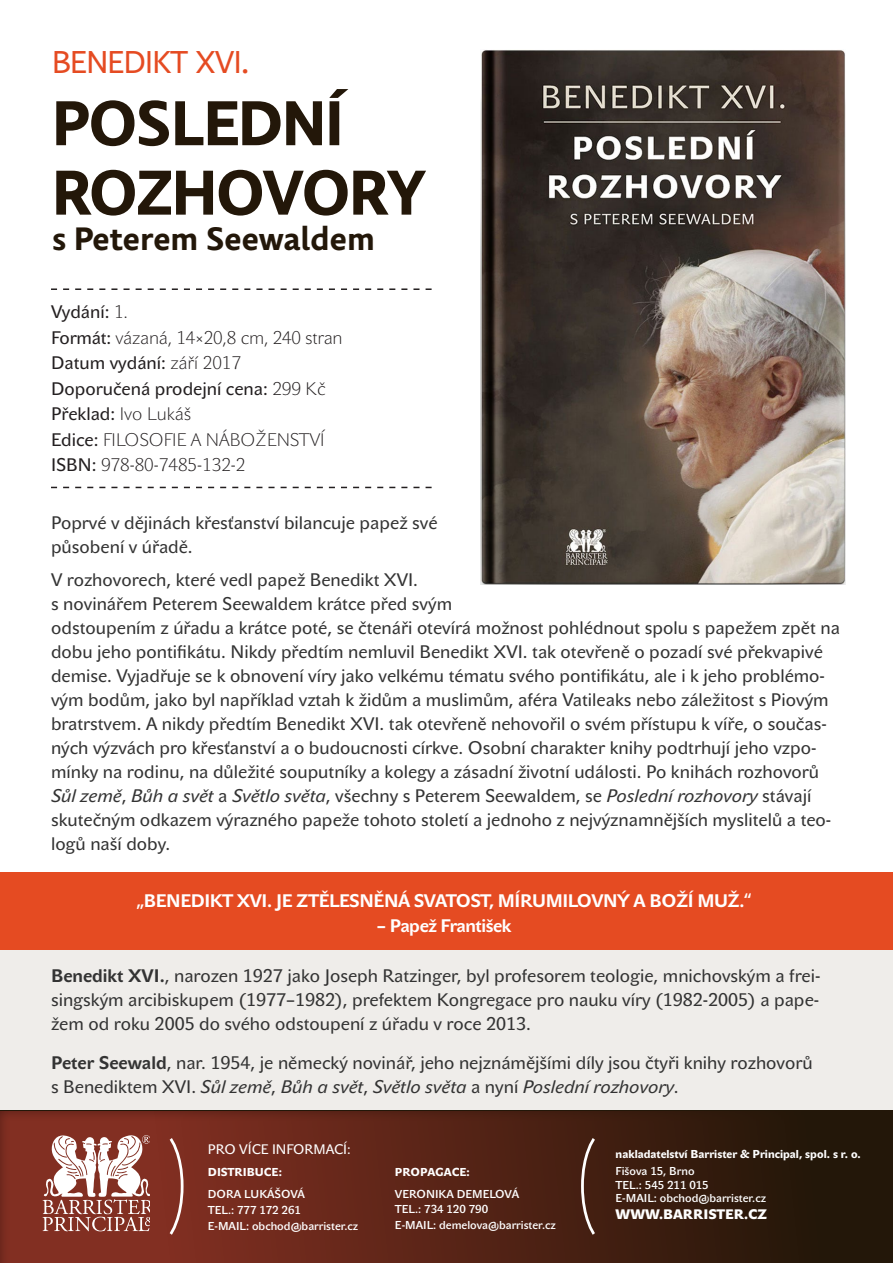
<style>
.page{position:relative;width:893px;height:1263px;background:#fff}
.page>*{position:absolute;margin:0;border:0;box-sizing:border-box;transform-origin:0 0}
.Normální{font:700 63.15px/69.4px "Comenia Sans";color:#231709}
.Normální-2{font:700 32.4px "Comenia Sans";color:#231709}
.Normální-3{font:31.5px "Comenia Sans";color:#e54b22}
.t1{font:18px/24px "John Sans Text Pro";color:#333}
.t2{font:18px "John Sans White Pro";color:#231f20}
.t3{font:700 18px "John Sans White Pro";color:#231f20}
.t4{font:700 18px "John Sans Text Pro";letter-spacing:-.025em;color:#fff}
.t5{font:13.65px "John Sans Text Pro";color:#fff}
.t6{font:13.65px "John Sans Black Pro";color:#fff}
.t7{font:11.4px/13.6px "John Sans Medium Pro";color:#fff}
.t8{font:11.4px "John Sans Heavy Pro";color:#fff}
.s1{font-weight:400}
.s2{font-weight:700}
.s3{font-style:italic}
</style>
<div class="page">
<div style="left:0;top:935px;width:893px;height:202px;background:#efedea"></div>
<div style="left:0;top:872px;width:893px;height:78px;background:#e54b22"></div>
<svg style="left:51px;top:288px;width:381px;height:2px"></svg>
<svg style="left:51px;top:487px;width:381px;height:1px"></svg>
<div style="left:0;top:1105px;width:893px;height:158px;background:#231f20;opacity:.45"></div>
<svg style="left:43px;top:1135px;width:106px;height:96px"></svg>
<svg style="left:168px;top:1136px;width:17px;height:101px;background:#934f44"></svg>
<svg style="left:580px;top:1136px;width:17px;height:101px;background:#614337"></svg>
<img style="left:480px;top:50px;width:365px;height:534px">
<p class="Normální-3" style="left:53px;top:42px;width:198px">BENEDIKT XVI.</p>
<p class="Normální" style="left:53px;top:90px;width:375px">POSLEDNÍ<br>ROZHOVORY</p>
<p class="Normální-2" style="left:53px;top:218px;width:324px">s Peterem Seewaldem</p>
<p class="t3" style="left:51px;top:302px;width:79px">Vydání: <span class="s1">1.</span></p>
<p class="t2" style="left:51px;top:327px;width:293px"><span class="s2">Formát:</span> vázaná, 14×20,8 cm, 240 stran</p>
<p class="t3" style="left:51px;top:353px;width:192px">Datum vydání: <span class="s1">září 2017</span></p>
<p class="t3" style="left:51px;top:378px;width:276px">Doporučená prodejní cena: <span class="s1">299 Kč</span></p>
<p class="t3" style="left:51px;top:404px;width:142px">Překlad: <span class="s1">Ivo Lukáš</span></p>
<p class="t2" style="left:51px;top:429px;width:275px"><span class="s2">Edice:</span> FILOSOFIE A NÁBOŽENSTVÍ</p>
<p class="t2" style="left:51px;top:455px;width:196px"><span class="s2">ISBN:</span> 978-80-7485-132-2</p>
<p class="t1" style="left:51px;top:511px;width:388px">Poprvé v dějinách křesťanství bilancuje papež své působení v úřadě.</p>
<p class="t1" style="left:51px;top:568px;width:790px">V rozhovorech, které vedl papež Benedikt XVI.<br>s novinářem Peterem Seewaldem krátce před svým<br>odstoupením z úřadu a krátce poté, se čtenáři otevírá možnost pohlédnout spolu s papežem zpět na dobu jeho pontifikátu. Nikdy předtím nemluvil Benedikt XVI. tak otevřeně o pozadí své překvapivé demise. Vyjadřuje se k obnovení víry jako velkému tématu svého pontifikátu, ale i k jeho problémo&shy;vým bodům, jako byl například vztah k židům a muslimům, aféra Vatileaks nebo záležitost s Piovým bratrstvem. A nikdy předtím Benedikt XVI. tak otevřeně nehovořil o svém přístupu k víře, o součas&shy;ných výzvách pro křesťanství a o budoucnosti církve. Osobní charakter knihy podtrhují jeho vzpo&shy;mínky na rodinu, na důležité souputníky a kolegy a zásadní životní události. Po knihách rozhovorů <span class="s3">Sůl země</span>, <span class="s3">Bůh a svět</span> a <span class="s3">Světlo světa</span>, všechny s Peterem Seewaldem, se <span class="s3">Poslední rozhovory</span> stávají skutečným odkazem výrazného papeže tohoto století a jednoho z nejvýznamnějších myslitelů a teo&shy;logů naší doby.</p>
<p class="t4" style="left:137px;top:890px;width:617px">„BENEDIKT XVI. JE ZTĚLESNĚNÁ SVATOST, MÍRUMILOVNÝ A BOŽÍ MUŽ.“</p>
<p class="t4" style="left:377px;top:915px;width:136px">– Papež František</p>
<p class="t1" style="left:51px;top:964px;width:771px;text-align:justify"><span class="s2">Benedikt XVI.</span>, narozen 1927 jako Joseph Ratzinger, byl profesorem teologie, mnichovským a frei&shy;singským arcibiskupem (1977–1982), prefektem Kongregace pro nauku víry (1982-2005) a pape&shy;žem od roku 2005 do svého odstoupení z úřadu v roce 2013.</p>
<p class="t1" style="left:51px;top:1051px;width:763px"><span class="s2">Peter Seewald</span>, nar. 1954, je německý novinář, jeho nejznámějšími díly jsou čtyři knihy rozhovorů s Benediktem XVI. <span class="s3">Sůl země</span>, <span class="s3">Bůh a svět</span>, <span class="s3">Světlo světa</span> a nyní <span class="s3">Poslední rozhovory</span>.</p>
<p class="t5" style="left:208px;top:1142px;width:144px">PRO VÍCE INFORMACÍ:</p>
<p class="t8" style="left:208px;top:1165px;width:76px">DISTRIBUCE:</p>
<p class="t7" style="left:208px;top:1187px;width:99px">DORA LUKÁŠOVÁ</p>
<p class="t7" style="left:208px;top:1203px;width:95px">TEL.: 777 172 261</p>
<p class="t7" style="left:208px;top:1219px;width:152px">E-MAIL: obchod@barrister.cz</p>
<p class="t8" style="left:395px;top:1165px;width:76px">PROPAGACE:</p>
<p class="t7" style="left:395px;top:1187px;width:126px">VERONIKA DEMELOVÁ</p>
<p class="t7" style="left:395px;top:1203px;width:95px">TEL.: 734 120 790</p>
<p class="t7" style="left:395px;top:1219px;width:162px">E-MAIL: demelova@barrister.cz</p>
<p class="t8" style="left:616px;top:1147px;width:247px">nakladatelství Barrister &amp; Principal, spol. s r. o.</p>
<p class="t7" style="left:616px;top:1164px;width:80px">Fišova 15, Brno</p>
<p class="t7" style="left:616px;top:1178px;width:152px">TEL.: 545 211 015<br>E-MAIL: obchod@barrister.cz</p>
<p class="t6" style="left:616px;top:1206px;width:153px">WWW.BARRISTER.CZ</p>
</div>
